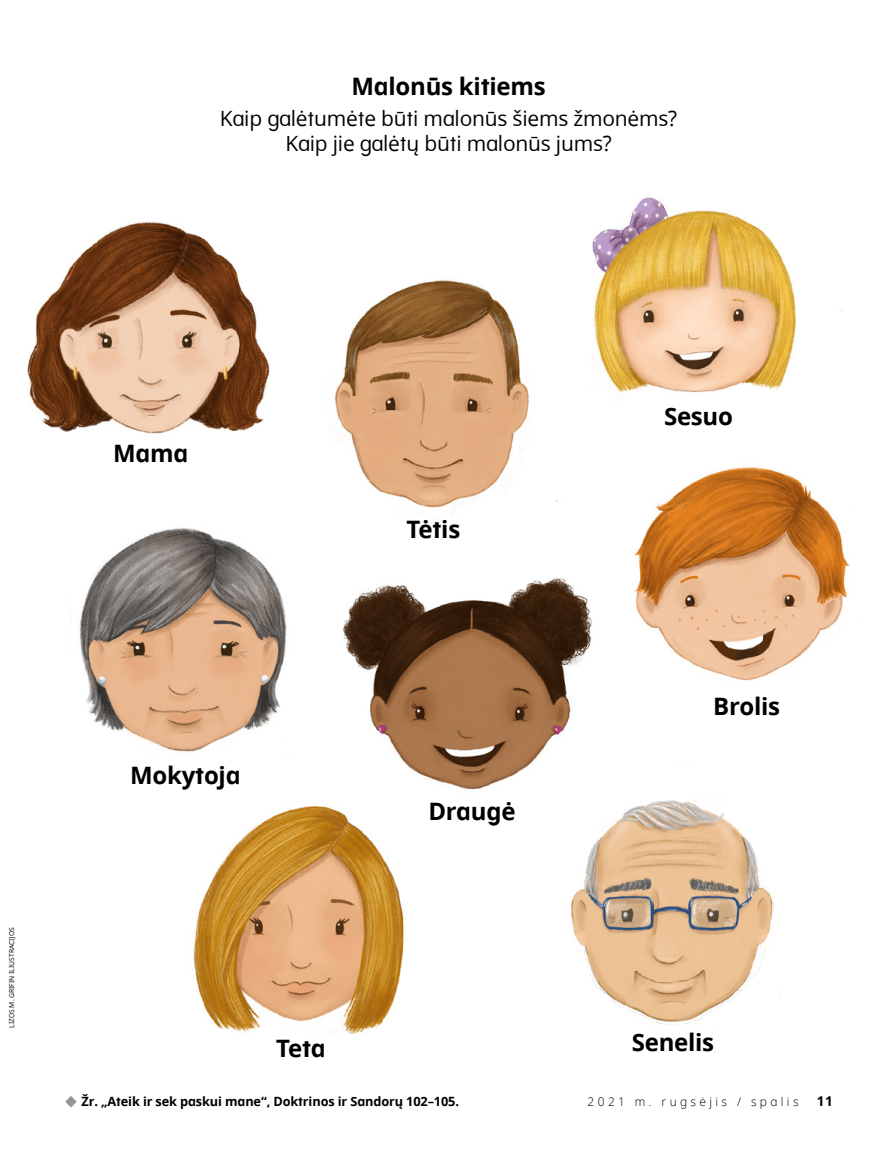
<style>
.page{position:relative;width:893px;height:1161px;background:#fff}
.page>*{position:absolute;margin:0;border:0;box-sizing:border-box;transform-origin:0 0}
.LIST_noMrk-1_para{font:24px "Dots Solid lds Lat Bold";letter-spacing:-.01em;color:#000}
.t1{font:21px/25.5px "Dots Solidlds Lat";letter-spacing:-.01em;color:#000;text-align:center}
.t2{font:13.5px "Dots Solid lds Lat Bold";color:#000}
.INFO_para_dots_Diamo{font:12.75px "Dots Solid lds Lat Bold";letter-spacing:-.01em;color:#000}
.t3{font:300 12px "Dots Solidlds Lat";letter-spacing:.28em;color:#000}
.t4{font:6.75px "Dots Solidlds Lat";color:#000}
.s1{color:#939598}
</style>
<div class="page">
<img style="left:343px;top:197px;width:507px;height:593px">
<img style="left:193px;top:806px;width:211px;height:229px">
<img style="left:555px;top:788px;width:227px;height:237px">
<img style="left:27px;top:221px;width:243px;height:213px">
<img style="left:334px;top:266px;width:210px;height:251px">
<img style="left:79px;top:528px;width:208px;height:224px">
<p class="LIST_noMrk-1_para" style="left:351px;top:68px;width:196px">Malonūs kitiems</p>
<p class="t1" style="left:220px;top:106px;width:459px">Kaip galėtumėte būti malonūs šiems žmonėms?<br>Kaip jie galėtų būti malonūs jums?</p>
<p class="LIST_noMrk-1_para" style="left:113px;top:435px;width:77px">Mama</p>
<p class="LIST_noMrk-1_para" style="left:407px;top:512px;width:55px">Tėtis</p>
<p class="LIST_noMrk-1_para" style="left:664px;top:398px;width:70px">Sesuo</p>
<p class="t4" style="left:7px;top:1028px;width:102px;rotate:-90deg">LIZOS M. GRIFIN ILIUSTRACIJOS</p>
<p class="LIST_noMrk-1_para" style="left:130px;top:757px;width:112px">Mokytoja</p>
<p class="LIST_noMrk-1_para" style="left:428px;top:793px;width:89px">Draugė</p>
<p class="LIST_noMrk-1_para" style="left:713px;top:688px;width:68px">Brolis</p>
<p class="LIST_noMrk-1_para" style="left:276px;top:1030px;width:51px">Teta</p>
<p class="LIST_noMrk-1_para" style="left:632px;top:1024px;width:84px">Senelis</p>
<p class="INFO_para_dots_Diamo" style="left:64px;top:1091px;width:397px"><span class="s1">◆</span> Žr. „Ateik ir sek paskui mane“, Doktrinos ir Sandorų 102–105.</p>
<p class="t3" style="left:588px;top:1092px;width:212px">2021 m. rugsėjis / spalis</p>
<p class="t2" style="left:817px;top:1090px;width:18px">11</p>
</div>
